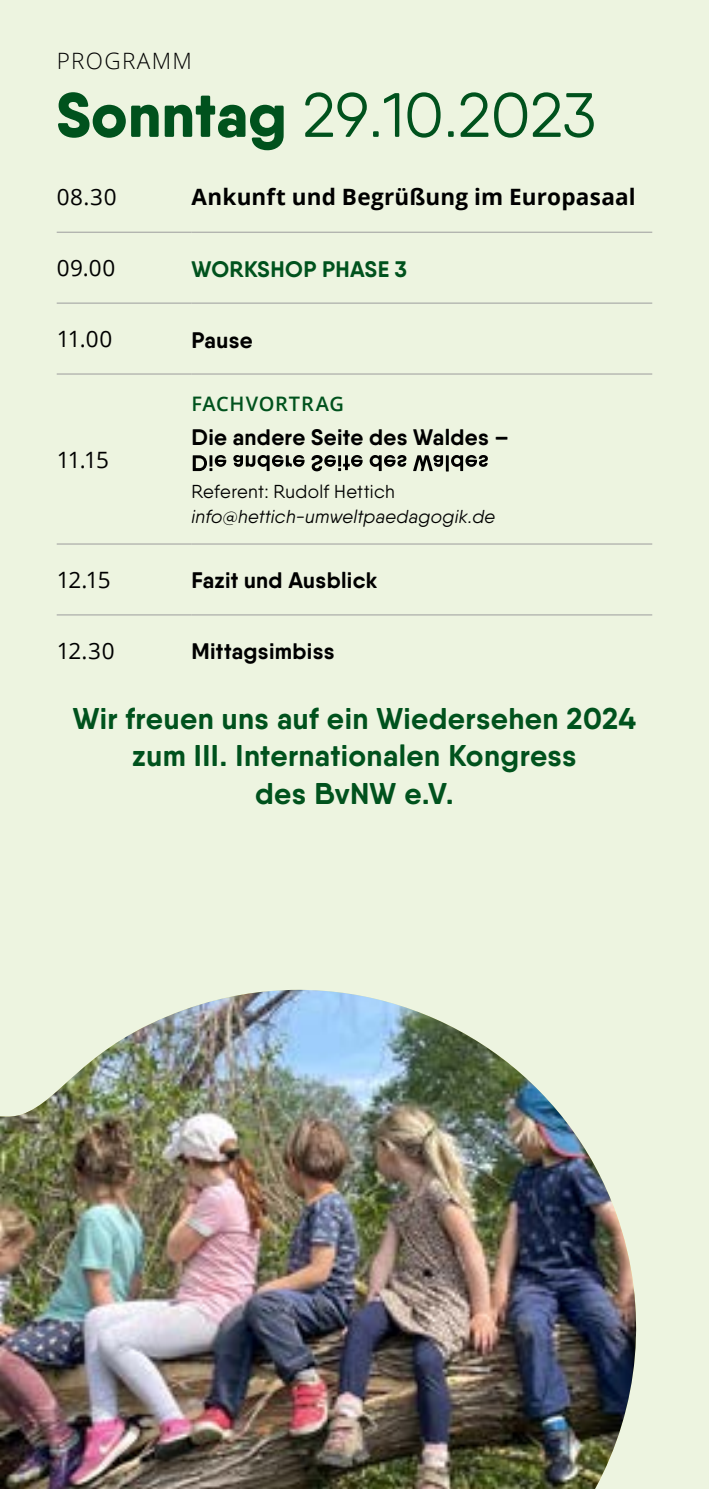
<style>
.page{position:relative;width:709px;height:1489px;background:#fff}
.page>*{position:absolute;margin:0;border:0;box-sizing:border-box;transform-origin:0 0}
.t1{font:62.5px "Qanelas Soft";color:#00521d}
.t2{font:700 30px/37.5px "Qanelas Soft";letter-spacing:.01em;color:#00521d;text-align:center}
.t3{font:700 22.5px "Qanelas Soft";letter-spacing:.015em;color:#000}
.t4{font:700 22.5px "Open Sans";letter-spacing:.01em;color:#000}
.t5{font:22.5px "Open Sans";letter-spacing:-.015em;color:#000}
.t6{font:700 22.5px "Qanelas Soft";letter-spacing:.01em;color:#00521d}
.t7{font:300 22.5px "Open Sans";letter-spacing:.06em;color:#000}
.t8{font:600 20px "Open Sans";letter-spacing:.035em;color:#00521d}
.t9{font:italic 18.75px "Qanelas Soft";letter-spacing:.015em;color:#000}
.t10{font:18.75px "Qanelas Soft";letter-spacing:.015em;color:#000}
.s1{font-weight:800}
</style>
<div class="page">
<div style="left:0;top:0;width:708px;height:1488px;background:#edf4e0"></div>
<hr style="left:708px;top:0;width:1px;height:1488px;background:#f0ef9a">
<div style="left:0;top:947px;width:679px;height:541px;background:#edf4e0"></div>
<img style="left:0;top:989px;width:650px;height:499px">
<hr style="left:57px;top:232px;width:134px;height:1px;background:#9c9c9d">
<hr style="left:191px;top:232px;width:461px;height:1px;background:#9c9c9d">
<hr style="left:57px;top:303px;width:134px;height:1px;background:#9c9c9d">
<hr style="left:191px;top:303px;width:461px;height:1px;background:#9c9c9d">
<hr style="left:57px;top:373px;width:134px;height:1px;background:#9c9c9d">
<hr style="left:191px;top:373px;width:461px;height:1px;background:#9c9c9d">
<hr style="left:57px;top:543px;width:134px;height:1px;background:#9c9c9d">
<hr style="left:191px;top:543px;width:461px;height:1px;background:#9c9c9d">
<hr style="left:57px;top:614px;width:134px;height:1px;background:#9c9c9d">
<hr style="left:191px;top:614px;width:461px;height:1px;background:#9c9c9d">
<svg style="left:193px;top:455px;width:295px;height:16px;background:#8d9185"></svg>
<p class="t7" style="left:57px;top:45px;width:137px">PROGRAMM</p>
<h1 class="t1" style="left:57px;top:77px;width:541px"><span class="s1">Sonntag</span> 29.10.2023</h1>
<p class="t5" style="left:57px;top:182px;width:61px">08.30</p>
<p class="t4" style="left:191px;top:181px;width:446px">Ankunft und Begrüßung im Europasaal</p>
<p class="t5" style="left:57px;top:253px;width:60px">09.00</p>
<p class="t6" style="left:191px;top:255px;width:217px">WORKSHOP PHASE 3</p>
<p class="t5" style="left:57px;top:323px;width:57px">11.00</p>
<p class="t3" style="left:191px;top:325px;width:63px">Pause</p>
<p class="t5" style="left:57px;top:444px;width:54px">11.15</p>
<p class="t8" style="left:191px;top:389px;width:154px">FACHVORTRAG</p>
<p class="t3" style="left:191px;top:423px;width:319px">Die andere Seite des Waldes –</p>
<p class="t10" style="left:191px;top:479px;width:205px">Referent: Rudolf Hettich</p>
<p class="t9" style="left:191px;top:504px;width:305px">info@hettich-umweltpaedagogik.de</p>
<p class="t5" style="left:57px;top:564px;width:55px">12.15</p>
<p class="t3" style="left:191px;top:566px;width:187px">Fazit und Ausblick</p>
<p class="t5" style="left:57px;top:635px;width:59px">12.30</p>
<p class="t3" style="left:191px;top:637px;width:145px">Mittagsimbiss</p>
<p class="t2" style="left:73px;top:699px;width:564px">Wir freuen uns auf ein Wiedersehen 2024 zum III. Internationalen Kongress<br>des BvNW e.V.</p>
</div>
